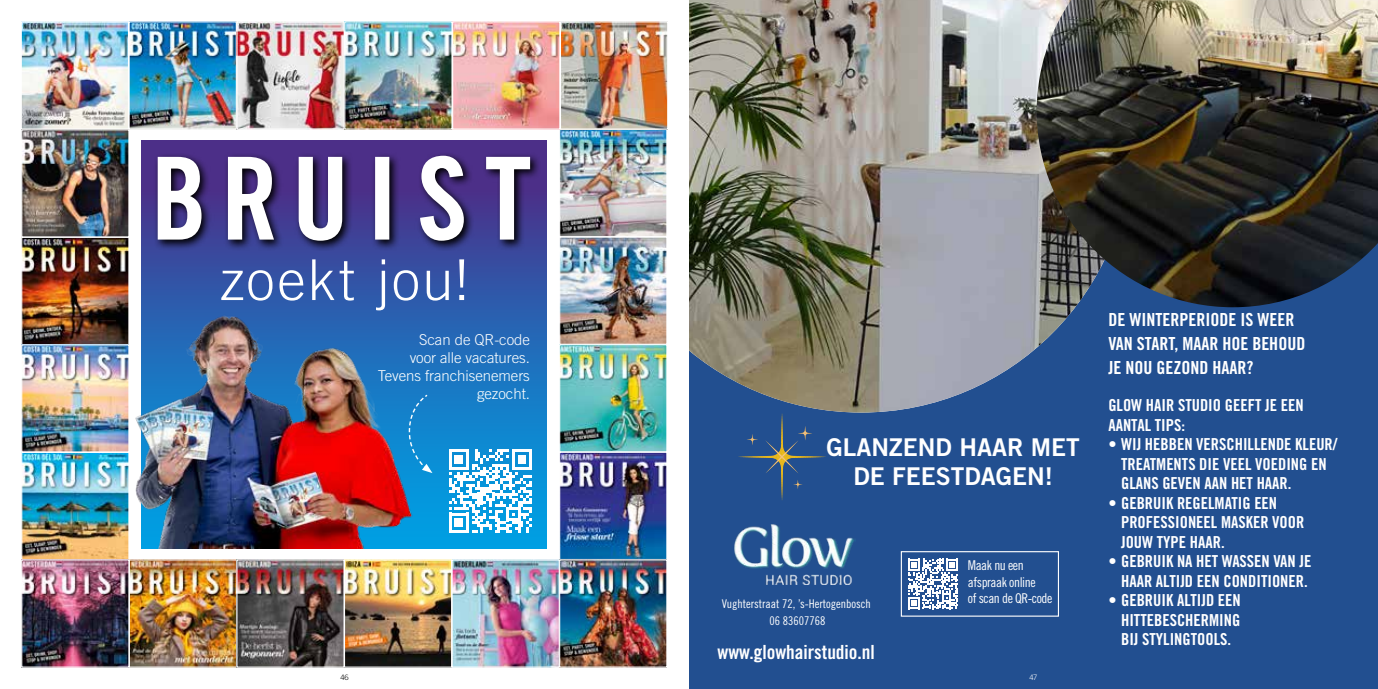
<style>
.page{position:relative;width:1378px;height:689px;background:#fff}
.page>*{position:absolute;margin:0;border:0;box-sizing:border-box;transform-origin:0 0}
.t1{font:300 56.25px "Trade Gothic LT Std";letter-spacing:.04em;color:#fff}
.t2{font:24.45px/29.4px "Trade Gothic LT Std Bd 2";color:#fff;text-align:center}
.t3{font:19.5px "Trade Gothic LT Std Bd Cn 20";color:#fff}
.t4{font:18px/24px "Trade Gothic LT Std Bd Cn 20";color:#fff}
.t5{font:16.5px/19.5px "Trade Gothic LT Std Bd Cn 20";color:#fff}
.t6{font:300 15px/18px "Trade Gothic LT Std";letter-spacing:-.005em;color:#fff;text-align:right}
.t7{font:13.5px/16.5px "Trade Gothic LT Std Cn 18";letter-spacing:-.03em;color:#fff}
.t8{font:12px/17px "Trade Gothic LT Std Cn 18";color:#fff;text-align:center}
.t9{font:300 7.5px "Trade Gothic LT Std";color:#000}
.t10{font:300 7.5px "Trade Gothic LT Std";color:#fff}
</style>
<div class="page">
<div style="left:141px;top:140px;width:406px;height:409px;background:#4c2f88"></div>
<div style="left:141px;top:156px;width:406px;height:393px;background:linear-gradient(to bottom,#4f2a84,#00a9eb)"></div>
<img style="left:23px;top:23px;width:105px;height:535px">
<div style="left:21px;top:21px;width:108px;height:109px;border:1px solid #fff"></div>
<div style="left:21px;top:129px;width:109px;height:109px;border:1px solid #fff"></div>
<img style="left:561px;top:131px;width:104px;height:427px">
<div style="left:559px;top:129px;width:108px;height:108px;border:1px solid #fff"></div>
<div style="left:21px;top:237px;width:109px;height:108px;border:1px solid #fff"></div>
<div style="left:559px;top:236px;width:108px;height:109px;border:1px solid #fff"></div>
<div style="left:21px;top:344px;width:109px;height:109px;border:1px solid #fff"></div>
<div style="left:559px;top:344px;width:108px;height:108px;border:1px solid #fff"></div>
<div style="left:21px;top:452px;width:109px;height:108px;border:1px solid #fff"></div>
<img style="left:130px;top:23px;width:536px;height:105px">
<div style="left:128px;top:21px;width:109px;height:109px;border:1px solid #fff"></div>
<div style="left:236px;top:21px;width:109px;height:109px;border:1px solid #fff"></div>
<div style="left:344px;top:21px;width:109px;height:109px;border:1px solid #fff"></div>
<div style="left:452px;top:21px;width:108px;height:109px;border:1px solid #fff"></div>
<div style="left:560px;top:21px;width:108px;height:109px;border:1px solid #fff"></div>
<div style="left:559px;top:452px;width:108px;height:108px;border:1px solid #fff"></div>
<svg style="left:153px;top:154px;width:388px;height:97px"></svg>
<svg style="left:158px;top:156px;width:372px;height:85px"></svg>
<img style="left:108px;top:264px;width:339px;height:285px">
<img style="left:23px;top:561px;width:642px;height:105px">
<div style="left:129px;top:559px;width:108px;height:109px;border:1px solid #fff"></div>
<div style="left:236px;top:559px;width:109px;height:109px;border:1px solid #fff"></div>
<div style="left:21px;top:559px;width:109px;height:109px;border:1px solid #fff"></div>
<div style="left:344px;top:559px;width:108px;height:109px;border:1px solid #fff"></div>
<div style="left:451px;top:559px;width:109px;height:109px;border:1px solid #fff"></div>
<div style="left:559px;top:559px;width:108px;height:109px;border:1px solid #fff"></div>
<svg style="left:449px;top:449px;width:83px;height:84px;background:#89cced"></svg>
<svg style="left:408px;top:394px;width:24px;height:79px;background:#1d8cd1"></svg>
<div style="left:689px;top:0;width:689px;height:689px;background:#224f90"></div>
<img style="left:689px;top:0;width:387px;height:412px">
<img style="left:1036px;top:0;width:342px;height:307px">
<svg style="left:908px;top:559px;width:50px;height:50px"></svg>
<div style="left:901px;top:551px;width:158px;height:66px;border:1px solid #fff"></div>
<svg style="left:738px;top:414px;width:88px;height:86px"></svg>
<img style="left:734px;top:524px;width:121px;height:60px">
<h1 class="t1" style="left:220px;top:247px;width:249px">zoekt jou!</h1>
<p class="t6" style="left:378px;top:330px;width:154px">Scan de QR-code<br>voor alle vacatures.<br>Tevens franchisenemers gezocht.</p>
<h2 class="t2" style="left:826px;top:432px;width:255px">GLANZEND HAAR MET<br>DE FEESTDAGEN!</h2>
<p class="t8" style="left:722px;top:595px;width:150px">Vughterstraat 72, ’s-Hertogenbosch<br>06 83607768</p>
<p class="t3" style="left:717px;top:640px;width:159px">www.glowhairstudio.nl</p>
<p class="t7" style="left:968px;top:557px;width:86px">Maak nu een afspraak online<br>of scan de QR-code</p>
<p class="t9" style="left:340px;top:672px;width:10px">46</p>
<p class="t10" style="left:1029px;top:672px;width:9px">47</p>
<p class="t4" style="left:1108px;top:307px;width:198px">DE WINTERPERIODE IS WEER<br>VAN START, MAAR HOE BEHOUD<br>JE NOU GEZOND HAAR?</p>
<p class="t5" style="left:1108px;top:395px;width:197px">GLOW HAIR STUDIO GEEFT JE EEN<br>AANTAL TIPS:</p>
<p class="t5" style="left:1121px;top:434px;width:218px;text-indent:-13px">• WIJ HEBBEN VERSCHILLENDE KLEUR/<br>TREATMENTS DIE VEEL VOEDING EN<br>GLANS GEVEN AAN HET HAAR.</p>
<p class="t5" style="left:1121px;top:493px;width:185px;text-indent:-13px">• GEBRUIK REGELMATIG EEN<br>PROFESSIONEEL MASKER VOOR<br>JOUW TYPE HAAR.</p>
<p class="t5" style="left:1108px;top:551px;width:205px;text-align:center">• GEBRUIK NA HET WASSEN VAN JE<br>HAAR ALTIJD EEN CONDITIONER.</p>
<p class="t5" style="left:1121px;top:590px;width:121px;text-align:justify;text-indent:-13px">• GEBRUIK ALTIJD EEN HITTEBESCHERMING BIJ STYLINGTOOLS.</p>
</div>
